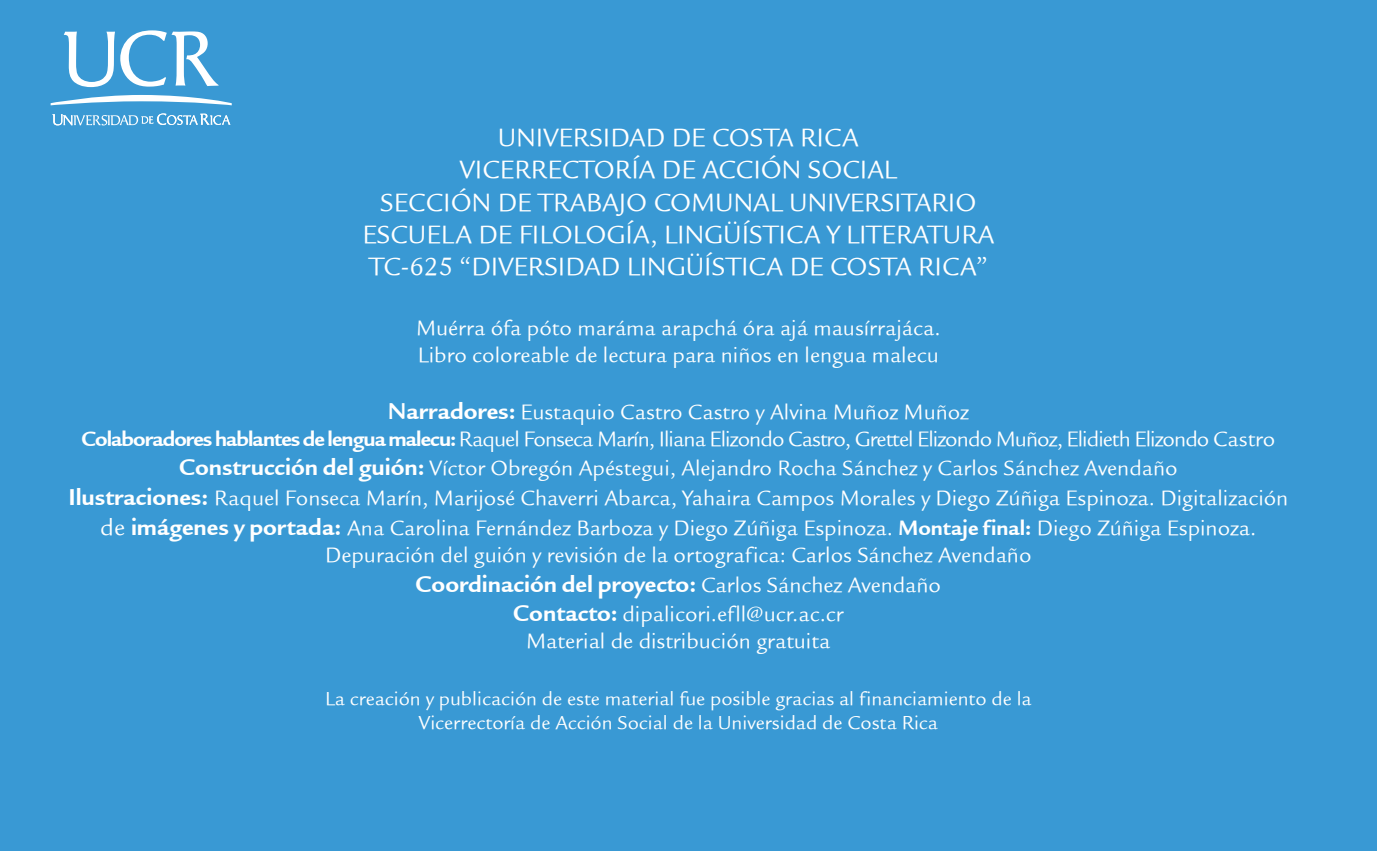
<style>
.page{position:relative;width:1377px;height:851px;background:#fff}
.page>*{position:absolute;margin:0;border:0;box-sizing:border-box;transform-origin:0 0}
.t1{font:27px "Legacy Sans ITCTT Book";color:#fff}
.t2{font:24.75px "Legacy Sans ITCTT Bold";color:#fff}
.t3{font:22.5px/29.7px "Legacy Sans ITCTT Book";color:#fff;text-align:center}
.t4{font:22.5px "Legacy Sans ITCTT Book";letter-spacing:-.04em;color:#fff}
.t5{font:20.25px "Legacy Sans ITCTT Book";color:#fff}
.s1{font-family:"Legacy Sans ITCTT Bold";font-size:24.75px}
.s2{font-family:"Legacy Sans ITCTT Bold"}
.s3{font-size:24.75px}
.s4{font-family:"Legacy Sans ITCTT Book";font-size:22.5px}
</style>
<div class="page">
<div style="left:0;top:0;width:1377px;height:850px;background:#3999d4"></div>
<svg style="left:52px;top:113px;width:178px;height:12px"></svg>
<svg style="left:64px;top:30px;width:155px;height:57px"></svg>
<svg style="left:51px;top:95px;width:181px;height:10px"></svg>
<p class="t1" style="left:498px;top:122px;width:362px">UNIVERSIDAD DE COSTA RICA</p>
<p class="t1" style="left:460px;top:154px;width:439px">VICERRECTORÍA DE ACCIÓN SOCIAL</p>
<p class="t1" style="left:380px;top:187px;width:598px">SECCIÓN DE TRABAJO COMUNAL UNIVERSITARIO</p>
<p class="t1" style="left:362px;top:219px;width:633px">ESCUELA DE FILOLOGÍA, LINGÜÍSTICA Y LITERATURA</p>
<p class="t1" style="left:369px;top:252px;width:620px">TC-625 “DIVERSIDAD LINGÜÍSTICA DE COSTA RICA”</p>
<p class="t3" style="left:416px;top:313px;width:526px">Muérra ófa póto maráma arapchá óra ajá mausírrajáca.</p>
<p class="t3" style="left:418px;top:340px;width:522px">Libro coloreable de lectura para niños en lengua malecu</p>
<p class="t3" style="left:388px;top:397px;width:583px"><span class="s1">Narradores:</span> Eustaquio Castro Castro y Alvina Muñoz Muñoz</p>
<p class="t4" style="left:81px;top:426px;width:1195px"><span class="s2">Colaboradores hablantes de lengua malecu:</span> Raquel Fonseca Marín, Iliana Elizondo Castro, Grettel Elizondo Muñoz, Elidieth Elizondo Castro</p>
<p class="t3" style="left:179px;top:453px;width:1000px"><span class="s1">Construcción del guión:</span> Víctor Obregón Apéstegui, Alejandro Rocha Sánchez y Carlos Sánchez Avendaño</p>
<p class="t3" style="left:68px;top:483px;width:1222px"><span class="s1">Ilustraciones:</span> Raquel Fonseca Marín, Marijosé Chaverri Abarca, Yahaira Campos Morales y Diego Zúñiga Espinoza. Digitalización <span class="s3">de</span> <span class="s1">imágenes y portada:</span> Ana Carolina Fernández Barboza y Diego Zúñiga Espinoza. <span class="s2">Montaje final:</span> Diego Zúñiga Espinoza.</p>
<p class="t3" style="left:325px;top:540px;width:708px">Depuración del guión y revisión de la ortografica: Carlos Sánchez Avendaño</p>
<p class="t2" style="left:416px;top:569px;width:527px">Coordinación del proyecto: <span class="s4">Carlos Sánchez Avendaño</span></p>
<p class="t3" style="left:513px;top:599px;width:332px"><span class="s1">Contacto:</span> dipalicori.efll@ucr.ac.cr</p>
<p class="t3" style="left:526px;top:626px;width:306px">Material de distribución gratuita</p>
<p class="t5" style="left:325px;top:687px;width:708px">La creación y publicación de este material fue posible gracias al financiamiento de la</p>
<p class="t5" style="left:419px;top:711px;width:521px">Vicerrectoría de Acción Social de la Universidad de Costa Rica</p>
</div>
